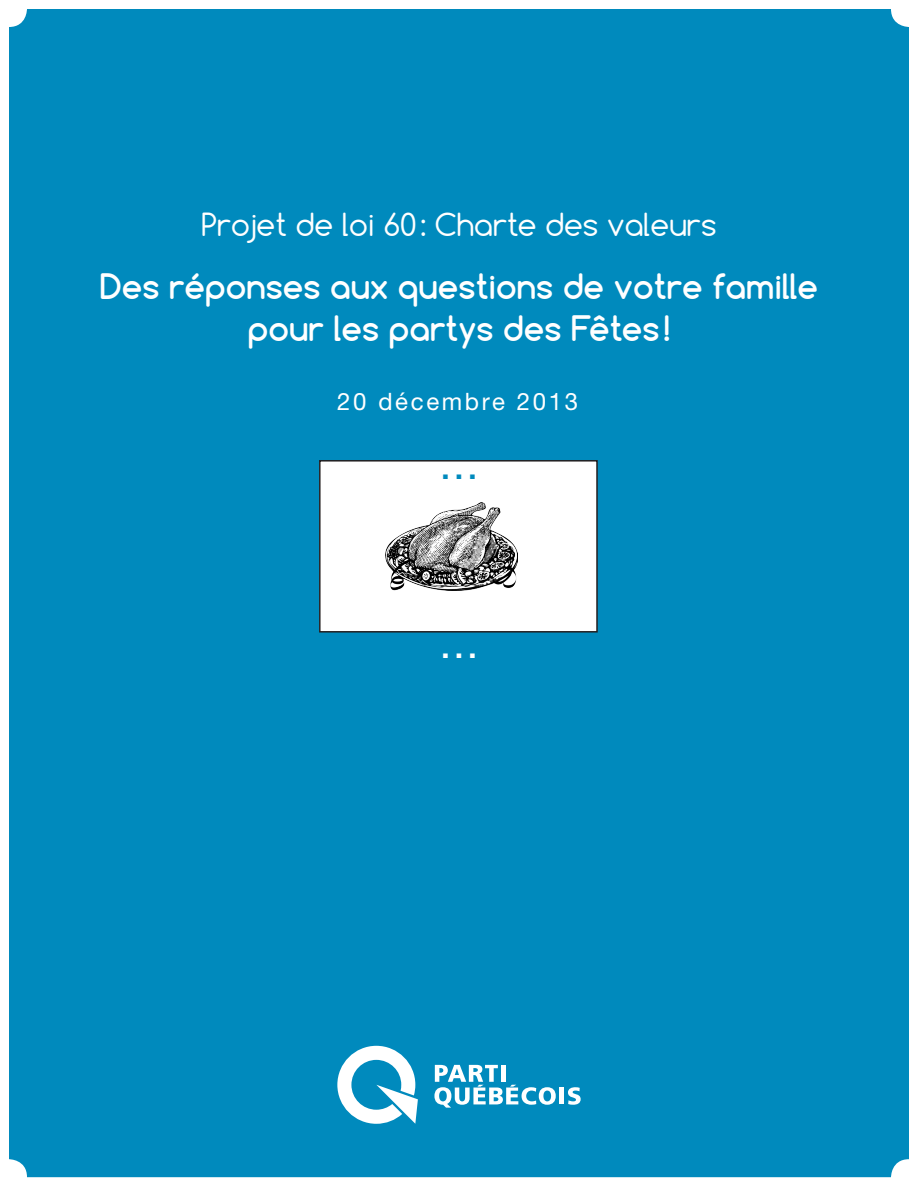
<style>
.page{position:relative;width:918px;height:1188px;background:#fff}
.page>*{position:absolute;margin:0;border:0;box-sizing:border-box;transform-origin:0 0}
.t1{font:40.5px "Helvetica Neue LT Std";color:#008abd}
.t2{font:40.5px "Helvetica Neue LT Std";color:#fff}
.t3{font:700 33px/42px "Comfortaa";color:#fff;text-align:center}
.t4{font:30px "Comfortaa";color:#fff}
.t5{font:24px "Helvetica Neue LT Std";letter-spacing:.11em;color:#fff}
</style>
<div class="page">
<div style="left:9px;top:9px;width:900px;height:1168px;background:#008abd;border-radius:18px"></div>
<div style="left:320px;top:461px;width:277px;height:171px;background:#fff"></div>
<img style="left:386px;top:502px;width:131px;height:88px">
<div style="left:319px;top:460px;width:279px;height:173px;border:2px solid #231f20"></div>
<svg style="left:337px;top:1046px;width:81px;height:78px"></svg>
<svg style="left:434px;top:1065px;width:122px;height:43px"></svg>
<hr style="left:560px;top:1088px;width:4px;height:16px;background:#fff">
<svg style="left:568px;top:1087px;width:13px;height:18px"></svg>
<p class="t4" style="left:201px;top:205px;width:517px">Projet de loi 60: Charte des valeurs</p>
<p class="t3" style="left:100px;top:265px;width:720px">Des réponses aux questions de votre famille pour les partys des Fêtes!</p>
<p class="t5" style="left:337px;top:387px;width:243px">20 décembre 2013</p>
<p class="t1" style="left:439px;top:440px;width:42px">…</p>
<p class="t2" style="left:439px;top:619px;width:42px">…</p>
</div>
